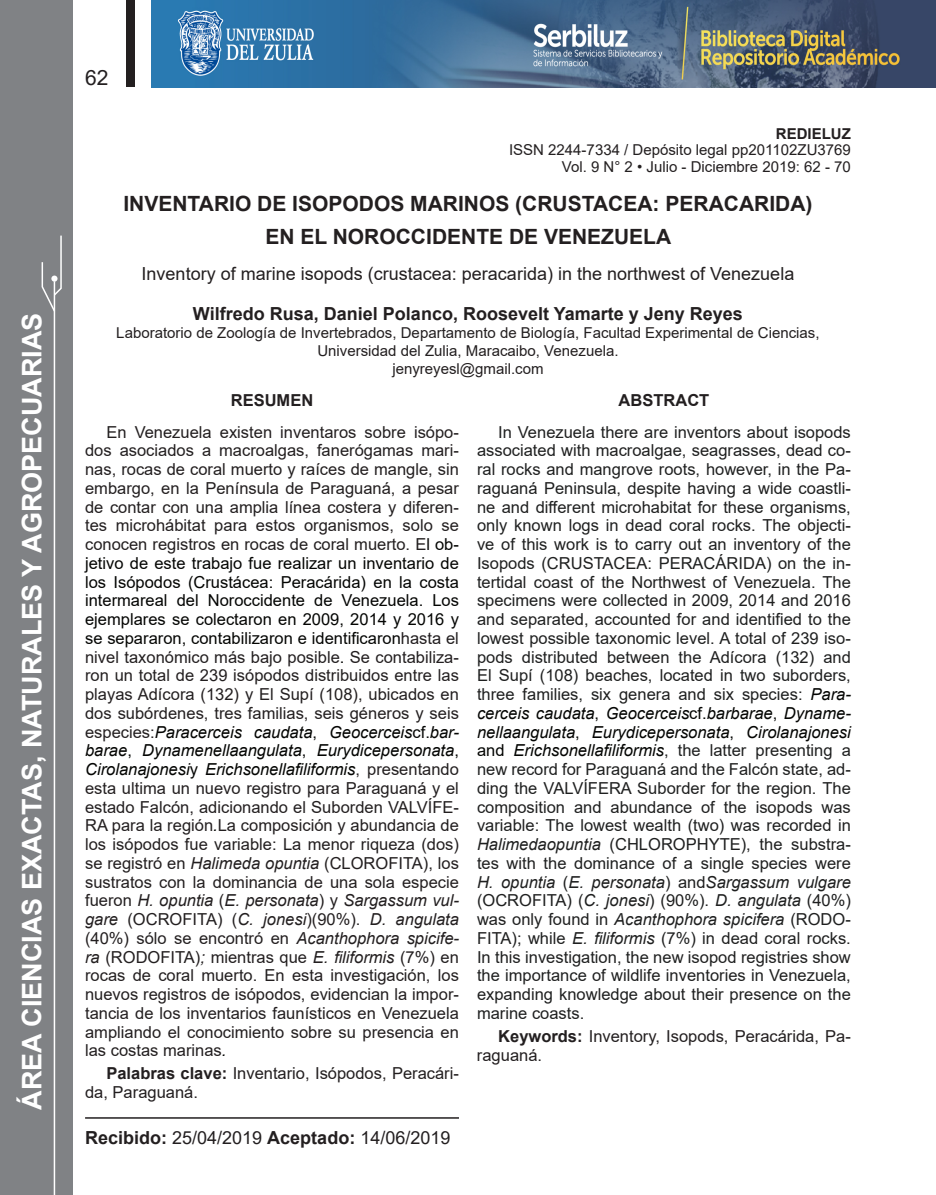
<style>
.page{position:relative;width:936px;height:1195px;background:#fff}
.page>*{position:absolute;margin:0;border:0;box-sizing:border-box;transform-origin:0 0}
.t1{font:700 27px "Arial";color:#fff}
.t2{font:700 21px/33px "Arial";color:#231f20;text-align:center}
.t3{font:21px "Arial";color:#231f20}
.t4{font:18px "Arial";color:#231f20}
.t5{font:700 18px "Arial";color:#231f20}
.t6{font:16.5px/18.8px "Arial";color:#231f20}
.t7{font:16.5px/18.8px "Arial";color:#1f2020;text-align:justify}
.t8{font:700 16.5px "Arial";color:#231f20}
.t9{font:15px/18px "Arial";color:#231f20;text-align:right}
.t10{font:700 15px "Arial";color:#231f20}
.s1{color:#040503}
.s2{font-style:italic;color:#040503}
.s3{font-style:italic}
.s4{font-weight:700}
</style>
<div class="page">
<div style="left:126px;top:0;width:8px;height:87px;background:#231f20"></div>
<div style="left:0;top:0;width:73px;height:1195px;background:#808285"></div>
<hr style="left:54px;top:281px;width:1px;height:914px;background:#fff">
<svg style="left:41px;top:235px;width:21px;height:78px"></svg>
<hr style="left:85px;top:1117px;width:374px;height:2px;background:#231f20">
<img style="left:152px;top:0;width:783px;height:87px">
<h1 class="t1" style="left:13px;top:1110px;width:799px;rotate:-90deg">ÁREA CIENCIAS EXACTAS, NATURALES Y AGROPECUARIAS</h1>
<p class="t3" style="left:85px;top:64px;width:25px">62</p>
<p class="t10" style="left:775px;top:123px;width:76px">REDIELUZ</p>
<p class="t9" style="left:509px;top:141px;width:343px;line-height:16.5px">ISSN 2244-7334 / Depósito legal pp201102ZU3769<br>Vol. 9 N° 2 • Julio - Diciembre 2019: 62 - 70</p>
<p class="t2" style="left:123px;top:187px;width:690px">INVENTARIO DE ISOPODOS MARINOS (CRUSTACEA: PERACARIDA)<br>EN EL NOROCCIDENTE DE VENEZUELA</p>
<p class="t4" style="left:142px;top:261px;width:654px">Inventory of marine isopods (crustacea: peracarida) in the northwest of Venezuela</p>
<p class="t5" style="left:193px;top:301px;width:551px">Wilfredo Rusa, Daniel Polanco, Roosevelt Yamarte y Jeny Reyes</p>
<p class="t9" style="left:116px;top:324px;width:704px;text-align:center">Laboratorio de Zoología de Invertebrados, Departamento de Biología, Facultad Experimental de Ciencias,<br>Universidad del Zulia, Maracaibo, Venezuela.<br>jenyreyesl@gmail.com</p>
<p class="t8" style="left:231px;top:389px;width:84px">RESUMEN</p>
<p class="t6" style="left:85px;top:422px;width:375px;text-align:justify;text-indent:21px">En Venezuela existen inventaros sobre isópo&shy;dos asociados a macroalgas, fanerógamas mari&shy;nas, rocas de coral muerto y raíces de mangle, sin embargo, en la Península de Paraguaná, a pesar de contar con una amplia línea costera y diferen&shy;tes microhábitat para estos organismos, solo se conocen registros en rocas de coral muerto. E<span class="s1">l ob&shy;jetivo de este trabajo fue realizar un inventario de los Isópodos (Crustácea: Peracárida) en la costa intermareal del Noroccidente de Venezuela. Los ejemplares se colectaron en 2009, 2014 y 2016 y se separaron, contabilizaron e identificaron</span>hasta el nivel taxonómico más bajo posible<span class="s1">.</span> Se contabiliza&shy;ron un total de 239 isópodos distribuidos entre las playas Adícora (132) y El Supí (108), ubicados en dos subórdenes, tres familias, seis géneros y seis especies:<span class="s2">Paracerceis caudata</span><span class="s1">,</span> <span class="s2">Geocerceis</span><span class="s1">cf.</span><span class="s2">bar&shy;barae</span><span class="s1">,</span> <span class="s2">Dynamenellaangulata</span><span class="s1">,</span> <span class="s2">Eurydicepersonata</span><span class="s1">, </span><span class="s2">Cirolanajonesi</span><span class="s1">y</span> <span class="s2">Erichsonellafiliformis</span>, presentando esta ultima un nuevo registro para Paraguaná y el estado Falcón, adicionando el Suborden VALVÍFE-RA para la región<span class="s2">.</span>La composición y abundancia de los isópodos fue variable: La menor riqueza (dos) se registró en <span class="s3">Halimeda opuntia</span> (CLOROFITA), los sustratos con la dominancia de una sola especie fueron <span class="s3">H. opuntia</span> (<span class="s3">E. personata</span>) y <span class="s3">Sargassum vul&shy;gare</span> (OCROFITA) (<span class="s3">C. jonesi</span>)(90%). <span class="s3">D. angulata </span>(40%) sólo se encontró en <span class="s3">Acanthophora spicife&shy;ra</span> (RODOFITA)<span class="s3">;</span> mientras que <span class="s3">E. filiformis</span> (7%) en rocas de coral muerto. En esta investigación, los nuevos registros de isópodos, evidencian la impor&shy;tancia de los inventarios faunísticos en Venezuela ampliando el conocimiento sobre su presencia en las costas marinas<span class="s2">.</span></p>
<p class="t6" style="left:85px;top:1064px;width:375px;text-indent:21px"><span class="s4">Palabras clave:</span> Inventario, Isópodos, Peracári&shy;da, Paraguaná.</p>
<p class="t4" style="left:85px;top:1125px;width:367px"><span class="s4">Recibido:</span> 25/04/2019 <span class="s4">Aceptado:</span> 14/06/2019</p>
<p class="t8" style="left:618px;top:389px;width:92px">ABSTRACT</p>
<p class="t7" style="left:477px;top:422px;width:375px;text-indent:21px">In Venezuela there are inventors about isopods associated with macroalgae, seagrasses, dead co&shy;ral rocks and mangrove roots, however, in the Pa&shy;raguaná Peninsula, despite having a wide coastli&shy;ne and different microhabitat for these organisms, only known logs in dead coral rocks. The objecti&shy;ve of this work is to carry out an inventory of the Isopods (CRUSTACEA: PERACÁRIDA) on the in&shy;tertidal coast of the Northwest of Venezuela. The specimens were collected in 2009, 2014 and 2016 and separated, accounted for and identified to the lowest possible taxonomic level. A total of 239 iso&shy;pods distributed between the Adícora (132) and El Supí (108) beaches, located in two suborders, three families, six genera and six species: <span class="s2">Para&shy;cerceis caudata</span><span class="s1">,</span> <span class="s2">Geocerceis</span><span class="s1">cf.</span><span class="s2">barbarae</span><span class="s1">,</span> <span class="s2">Dyname&shy;nellaangulata</span><span class="s1">,</span> <span class="s2">Eurydicepersonata</span><span class="s1">,</span> <span class="s2">Cirolanajonesi </span><span class="s1">and</span> <span class="s2">Erichsonellafiliformis</span>, the latter presenting a new record for Paraguaná and the Falcón state, ad&shy;ding the VALVÍFERA Suborder for the region. The composition and abundance of the isopods was variable: The lowest wealth (two) was recorded in <span class="s3">Halimedaopuntia</span> (CHLOROPHYTE), the substra&shy;tes with the dominance of a single species were <span class="s3">H. opuntia</span> (<span class="s3">E. personata</span>) and<span class="s3">Sargassum vulgare </span>(OCROFITA) (<span class="s3">C. jonesi</span>) (90%). <span class="s3">D. angulata</span> (40%) was only found in <span class="s3">Acanthophora spicifera</span> (RODO-FITA); while <span class="s3">E. filiformis</span> (7%) in dead coral rocks.<br>In this investigation, the new isopod registries show the importance of wildlife inventories in Venezuela, expanding knowledge about their presence on the marine coasts.</p>
<p class="t6" style="left:477px;top:1026px;width:375px;text-indent:21px"><span class="s4">Keywords:</span> Inventory, Isopods, Peracárida, Pa&shy;raguaná.</p>
</div>
